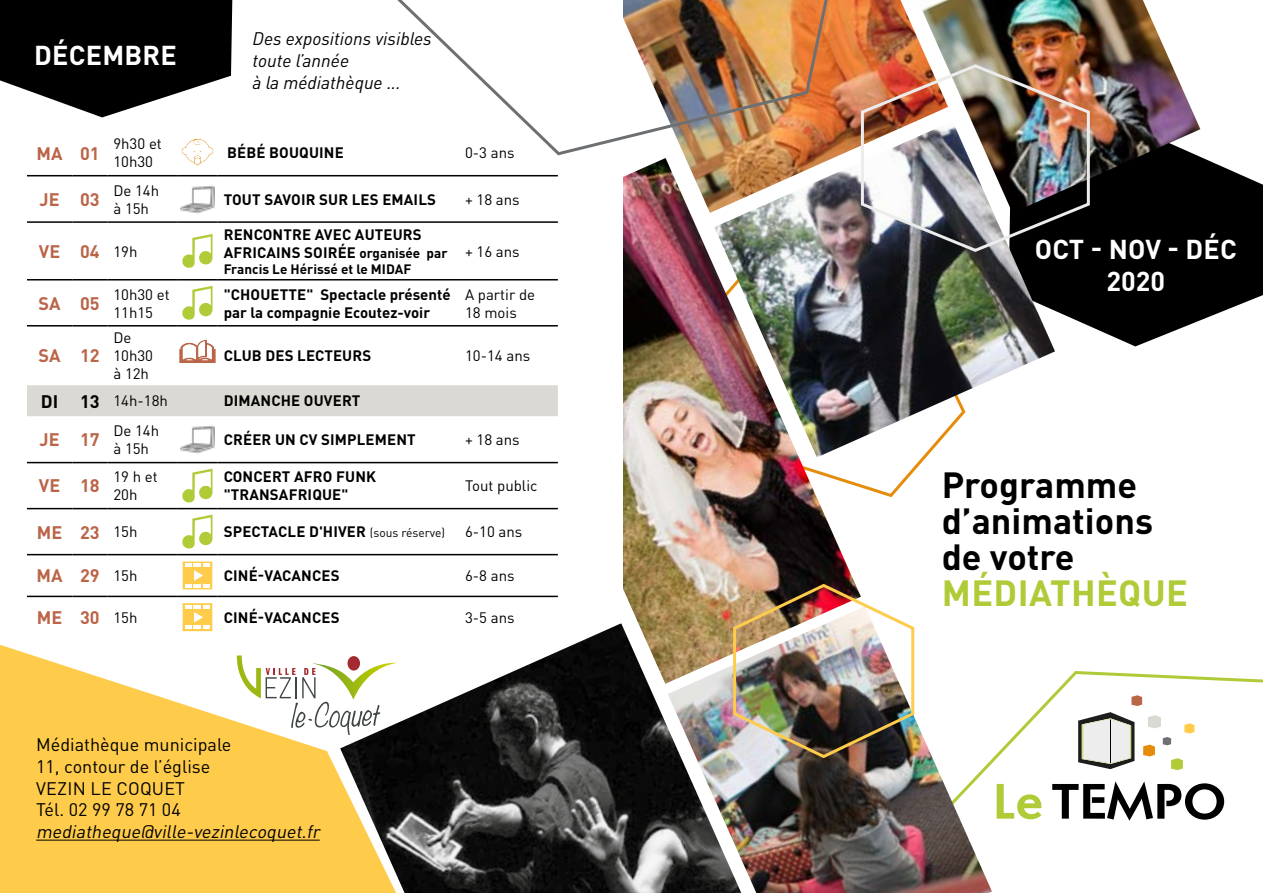
<style>
.page{position:relative;width:1263px;height:893px;background:#fff}
.page>*{position:absolute;margin:0;border:0;box-sizing:border-box;transform-origin:0 0}
.t1{font:700 36px/36px "DINOT";color:#000}
.t2{font:700 36px "DINOT";letter-spacing:.01em;color:#afcb37}
.t3{font:700 27px/32.4px "DINOT";letter-spacing:.01em;color:#fff;text-align:center}
.t4{font:18px/21.6px "DINOT";color:#000}
.t5{font:700 18px "DINOT";color:#ba6548}
.t6{font:italic 18px/21.6px "DINOT";color:#000}
.t7{font:italic 18px "DINOT";color:#000}
.t8{font:700 15px/18px "DINOT";letter-spacing:.01em;color:#000}
.t9{font:15px/18px "DINOT";color:#000}
.t10{font:700 13.5px "DINOT";color:#000}
.s1{font-weight:400;font-size:15px;color:#000}
.s2{font-size:13.5px}
.s3{font-weight:700;font-size:18px}
.s4{font-weight:400;font-size:12px}
</style>
<div class="page">
<svg style="left:992px;top:671px;width:271px;height:149px"></svg>
<svg style="left:861px;top:457px;width:66px;height:41px"></svg>
<svg style="left:1055px;top:128px;width:208px;height:219px"></svg>
<svg style="left:997px;top:784px;width:45px;height:35px"></svg>
<svg style="left:1052px;top:781px;width:172px;height:40px"></svg>
<svg style="left:1078px;top:712px;width:56px;height:57px;background:#bbbbb7"></svg>
<svg style="left:1171px;top:758px;width:12px;height:12px"></svg>
<svg style="left:1184px;top:723px;width:10px;height:10px"></svg>
<svg style="left:1131px;top:695px;width:11px;height:11px"></svg>
<svg style="left:1148px;top:715px;width:13px;height:13px"></svg>
<svg style="left:1163px;top:737px;width:8px;height:8px"></svg>
<svg style="left:1143px;top:745px;width:12px;height:11px"></svg>
<img style="left:685px;top:0;width:233px;height:158px">
<img style="left:714px;top:157px;width:341px;height:300px">
<img style="left:623px;top:158px;width:238px;height:465px">
<img style="left:918px;top:0;width:282px;height:213px">
<img style="left:668px;top:606px;width:324px;height:287px">
<img style="left:731px;top:582px;width:185px;height:178px">
<img style="left:858px;top:63px;width:233px;height:191px">
<img style="left:397px;top:0;width:465px;height:157px">
<div style="left:27px;top:385px;width:531px;height:31px;background:#dad9d3"></div>
<hr style="left:27px;top:175px;width:45px;height:1px;background:#000">
<hr style="left:72px;top:175px;width:35px;height:1px;background:#000">
<hr style="left:107px;top:175px;width:70px;height:1px;background:#000">
<hr style="left:177px;top:175px;width:41px;height:1px;background:#000">
<hr style="left:218px;top:175px;width:241px;height:1px;background:#000">
<hr style="left:459px;top:175px;width:99px;height:1px;background:#000">
<hr style="left:27px;top:221px;width:45px;height:2px;background:#000">
<hr style="left:72px;top:221px;width:35px;height:2px;background:#000">
<hr style="left:107px;top:221px;width:70px;height:2px;background:#000">
<hr style="left:177px;top:221px;width:41px;height:2px;background:#000">
<hr style="left:218px;top:221px;width:241px;height:2px;background:#000">
<hr style="left:459px;top:221px;width:99px;height:2px;background:#000">
<hr style="left:27px;top:279px;width:45px;height:1px;background:#000">
<hr style="left:72px;top:279px;width:35px;height:1px;background:#000">
<hr style="left:107px;top:279px;width:70px;height:1px;background:#000">
<hr style="left:177px;top:279px;width:41px;height:1px;background:#000">
<hr style="left:218px;top:279px;width:241px;height:1px;background:#000">
<hr style="left:459px;top:279px;width:99px;height:1px;background:#000">
<hr style="left:27px;top:325px;width:45px;height:2px;background:#000">
<hr style="left:72px;top:325px;width:35px;height:2px;background:#000">
<hr style="left:107px;top:325px;width:70px;height:2px;background:#000">
<hr style="left:177px;top:325px;width:41px;height:2px;background:#000">
<hr style="left:218px;top:325px;width:241px;height:2px;background:#000">
<hr style="left:459px;top:325px;width:99px;height:2px;background:#000">
<hr style="left:27px;top:462px;width:45px;height:1px;background:#000">
<hr style="left:72px;top:462px;width:35px;height:1px;background:#000">
<hr style="left:107px;top:462px;width:70px;height:1px;background:#000">
<hr style="left:177px;top:462px;width:41px;height:1px;background:#000">
<hr style="left:218px;top:462px;width:241px;height:1px;background:#000">
<hr style="left:459px;top:462px;width:99px;height:1px;background:#000">
<hr style="left:27px;top:508px;width:45px;height:1px;background:#000">
<hr style="left:72px;top:508px;width:35px;height:1px;background:#000">
<hr style="left:107px;top:508px;width:70px;height:1px;background:#000">
<hr style="left:177px;top:508px;width:41px;height:1px;background:#000">
<hr style="left:218px;top:508px;width:241px;height:1px;background:#000">
<hr style="left:459px;top:508px;width:99px;height:1px;background:#000">
<hr style="left:27px;top:554px;width:45px;height:1px;background:#000">
<hr style="left:72px;top:554px;width:35px;height:1px;background:#000">
<hr style="left:107px;top:554px;width:70px;height:1px;background:#000">
<hr style="left:177px;top:554px;width:41px;height:1px;background:#000">
<hr style="left:218px;top:554px;width:241px;height:1px;background:#000">
<hr style="left:459px;top:554px;width:99px;height:1px;background:#000">
<hr style="left:27px;top:596px;width:45px;height:1px;background:#000">
<hr style="left:72px;top:596px;width:35px;height:1px;background:#000">
<hr style="left:107px;top:596px;width:70px;height:1px;background:#000">
<hr style="left:177px;top:596px;width:41px;height:1px;background:#000">
<hr style="left:218px;top:596px;width:241px;height:1px;background:#000">
<hr style="left:459px;top:596px;width:99px;height:1px;background:#000">
<svg style="left:181px;top:138px;width:33px;height:28px"></svg>
<img style="left:180px;top:185px;width:34px;height:29px">
<svg style="left:182px;top:234px;width:31px;height:34px"></svg>
<svg style="left:182px;top:286px;width:31px;height:34px"></svg>
<svg style="left:179px;top:339px;width:37px;height:24px"></svg>
<img style="left:180px;top:425px;width:34px;height:29px">
<svg style="left:182px;top:469px;width:31px;height:34px"></svg>
<svg style="left:182px;top:515px;width:31px;height:34px"></svg>
<svg style="left:183px;top:561px;width:29px;height:29px"></svg>
<svg style="left:183px;top:603px;width:29px;height:11px"></svg>
<svg style="left:0;top:0;width:232px;height:117px"></svg>
<svg style="left:0;top:614px;width:340px;height:279px"></svg>
<img style="left:340px;top:623px;width:401px;height:270px">
<hr style="left:36px;top:840px;width:284px;height:1px;background:#000">
<svg style="left:237px;top:655px;width:161px;height:80px"></svg>
<h2 class="t3" style="left:34px;top:38px;width:144px">DÉCEMBRE</h2>
<p class="t6" style="left:252px;top:28px;width:181px">Des expositions visibles toute l’année<br>à la médiathèque ...</p>
<p class="t5" style="left:37px;top:141px;width:64px">MA 01</p>
<p class="t9" style="left:113px;top:134px;width:50px">9h30 et<br>10h30</p>
<p class="t8" style="left:227px;top:143px;width:118px">BÉBÉ BOUQUINE</p>
<p class="t9" style="left:465px;top:143px;width:51px">0-3 ans</p>
<p class="t5" style="left:40px;top:187px;width:61px">JE 03</p>
<p class="t9" style="left:113px;top:181px;width:47px">De 14h à 15h</p>
<p class="t8" style="left:224px;top:190px;width:214px">TOUT SAVOIR SUR LES EMAILS</p>
<p class="t9" style="left:465px;top:190px;width:56px">+ 18 ans</p>
<p class="t5" style="left:39px;top:239px;width:100px">VE 04 <span class="s1">19h</span></p>
<p class="t8" style="left:224px;top:225px;width:225px">RENCONTRE AVEC AUTEURS<br>AFRICAINS SOIRÉE <span class="s2">organisée par</span></p>
<p class="t10" style="left:224px;top:260px;width:189px">Francis Le Hérissé et le MIDAF</p>
<p class="t9" style="left:465px;top:242px;width:56px">+ 16 ans</p>
<p class="t5" style="left:39px;top:291px;width:63px">SA 05</p>
<p class="t9" style="left:113px;top:284px;width:58px">10h30 et<br>11h15</p>
<p class="t8" style="left:224px;top:284px;width:228px">"CHOUETTE" Spectacle présenté par la compagnie Ecoutez-voir</p>
<p class="t9" style="left:465px;top:284px;width:72px">A partir de<br>18 mois</p>
<p class="t5" style="left:39px;top:344px;width:63px">SA 12</p>
<p class="t9" style="left:113px;top:328px;width:41px">De<br>10h30 à 12h</p>
<p class="t8" style="left:224px;top:346px;width:149px">CLUB DES LECTEURS</p>
<p class="t9" style="left:465px;top:346px;width:67px">10-14 ans</p>
<p class="t9" style="left:41px;top:391px;width:128px"><span class="s3">DI 13</span> 14h-18h</p>
<p class="t8" style="left:224px;top:391px;width:138px">DIMANCHE OUVERT</p>
<p class="t5" style="left:40px;top:428px;width:61px">JE 17</p>
<p class="t9" style="left:113px;top:421px;width:47px">De 14h à 15h</p>
<p class="t8" style="left:224px;top:430px;width:193px">CRÉER UN CV SIMPLEMENT</p>
<p class="t9" style="left:465px;top:430px;width:56px">+ 18 ans</p>
<p class="t5" style="left:39px;top:474px;width:62px">VE 18</p>
<p class="t9" style="left:113px;top:467px;width:46px">19 h et<br>20h</p>
<p class="t8" style="left:224px;top:467px;width:154px">CONCERT AFRO FUNK "TRANSAFRIQUE"</p>
<p class="t9" style="left:465px;top:476px;width:74px">Tout public</p>
<p class="t5" style="left:37px;top:520px;width:102px">ME 23 <span class="s1">15h</span></p>
<p class="t8" style="left:224px;top:522px;width:223px">SPECTACLE D'HIVER <span class="s4">(sous réserve)</span></p>
<p class="t9" style="left:465px;top:522px;width:59px">6-10 ans</p>
<p class="t5" style="left:37px;top:564px;width:102px">MA 29 <span class="s1">15h</span></p>
<p class="t8" style="left:224px;top:566px;width:117px">CINÉ-VACANCES</p>
<p class="t9" style="left:465px;top:566px;width:51px">6-8 ans</p>
<p class="t5" style="left:37px;top:605px;width:102px">ME 30 <span class="s1">15h</span></p>
<p class="t8" style="left:224px;top:608px;width:117px">CINÉ-VACANCES</p>
<p class="t9" style="left:465px;top:608px;width:51px">3-5 ans</p>
<p class="t4" style="left:36px;top:733px;width:197px">Médiathèque municipale<br>11, contour de l’église<br>VEZIN LE COQUET<br>Tél. 02 99 78 71 04</p>
<p class="t7" style="left:36px;top:819px;width:289px">mediatheque@ville-vezinlecoquet.fr</p>
<h2 class="t3" style="left:1035px;top:232px;width:204px">OCT - NOV - DÉC<br>2020</h2>
<h1 class="t1" style="left:942px;top:465px;width:213px">Programme d’animations de votre</h1>
<h1 class="t2" style="left:942px;top:568px;width:248px">MÉDIATHÈQUE</h1>
</div>
